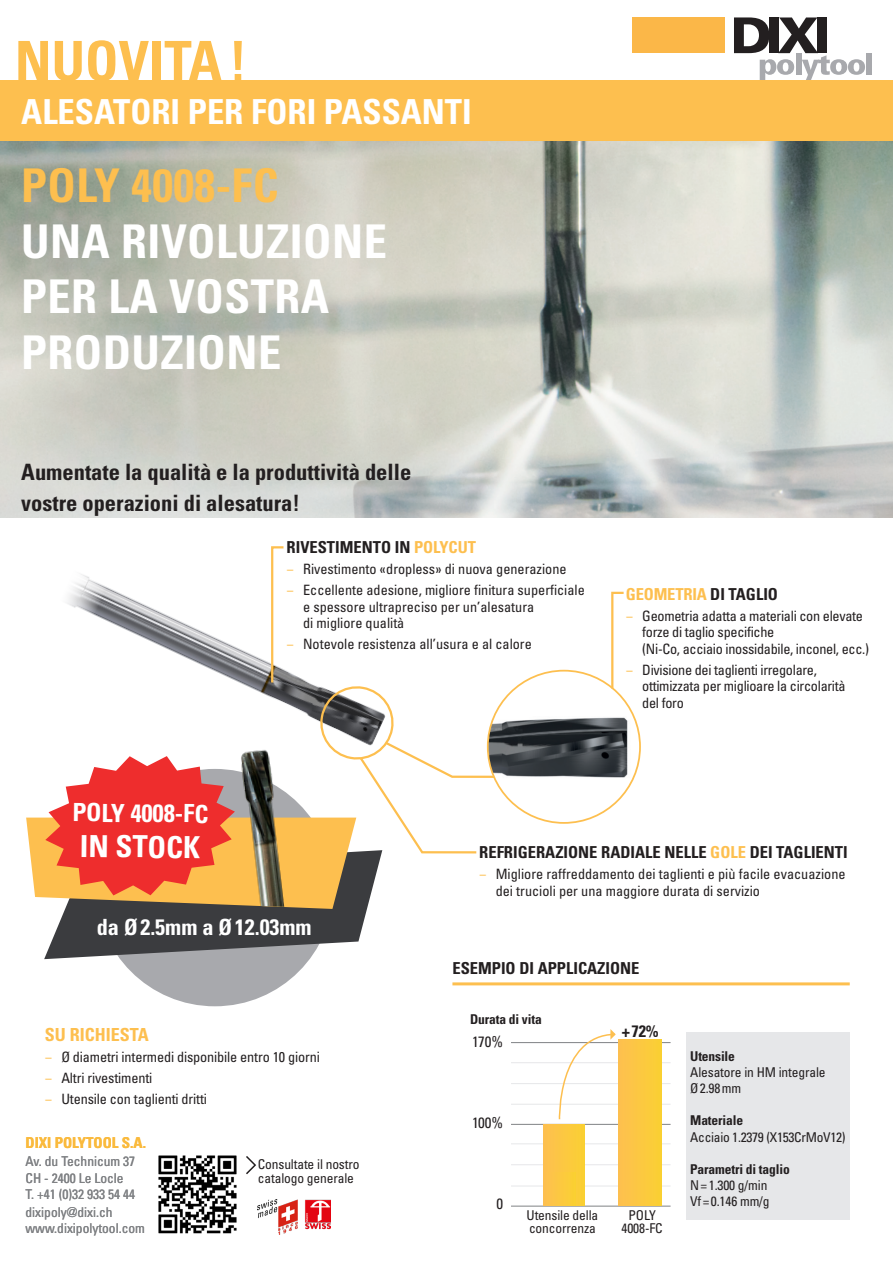
<style>
.page{position:relative;width:893px;height:1263px;background:#fff}
.page>*{position:absolute;margin:0;border:0;box-sizing:border-box;transform-origin:0 0}
.t1{font:700 condensed 54.9px "Univers";color:#fdbf4f}
.t2{font:700 condensed 46.5px/55.8px "Univers";letter-spacing:.01em;color:#fff}
.t3{font:700 condensed 46.5px "Univers";letter-spacing:.01em;color:#fdbf4f}
.t4{font:700 condensed 34.5px "Univers";color:#fff}
.t5{font:700 condensed 30.45px "Univers";color:#fff}
.t6{font:700 condensed 25.05px "Univers";color:#fff}
.t7{font:700 condensed 22.5px/31.5px "Univers";color:#231f20}
.t8{font:700 condensed 22.35px "Univers";color:#fff}
.t9{font:700 condensed 18px "Univers";color:#fdbf4f}
.t10{font:700 condensed 16.5px "Univers";color:#231f20}
.t11{font:700 condensed 16.5px "Univers";letter-spacing:-.01em;color:#fdbf4f}
.t12{font:700 condensed 15px "Univers";color:#faba3d}
.t13{font:condensed 15px "Univers";letter-spacing:-.03em;color:#231f20}
.t14{font:condensed 14.25px/16.5px "Univers";color:#231f20}
.t15{font:condensed 14.25px/16.5px "Univers";letter-spacing:-.02em;color:#231f20}
.t16{font:condensed 13.5px/13.5px "Univers";letter-spacing:-.01em;color:#231f20}
.t17{font:condensed 13.5px "Univers";color:#808285}
.t18{font:700 condensed 13.5px "Univers";letter-spacing:-.01em;color:#231f20}
.s1{color:#fdbf4f}
.s2{font-size:15px;color:#fdbf4f}
.s3{color:#231f20}
</style>
<div class="page">
<div style="left:686px;top:1032px;width:164px;height:187px;background:#e6e7e9"></div>
<img style="left:0;top:140px;width:893px;height:378px">
<img style="left:258px;top:1200px;width:73px;height:34px">
<div style="left:0;top:80px;width:893px;height:60px;background:#fdbf4f"></div>
<svg style="left:734px;top:17px;width:131px;height:63px"></svg>
<div style="left:867px;top:53px;width:5px;height:21px;background:#a8a9ad"></div>
<div style="left:632px;top:17px;width:93px;height:36px;background:#fbb748"></div>
<div style="left:96px;top:769px;width:238px;height:237px;background:#a8a9ad;border-radius:50%"></div>
<svg style="left:26px;top:546px;width:615px;height:413px"></svg>
<hr style="left:511px;top:1083px;width:160px;height:1px;background:#e6e7e9">
<hr style="left:511px;top:1104px;width:160px;height:1px;background:#e6e7e9">
<hr style="left:511px;top:1124px;width:160px;height:1px;background:#808285">
<hr style="left:511px;top:1062px;width:160px;height:1px;background:#e6e7e9">
<hr style="left:511px;top:1143px;width:160px;height:1px;background:#e6e7e9">
<hr style="left:511px;top:1186px;width:160px;height:1px;background:#e6e7e9">
<hr style="left:511px;top:1164px;width:160px;height:1px;background:#e6e7e9">
<hr style="left:511px;top:1206px;width:160px;height:1px;background:#808285">
<hr style="left:511px;top:1042px;width:160px;height:1px;background:#808285">
<div style="left:544px;top:1124px;width:41px;height:82px;background:linear-gradient(to right,#fec04f,#fad033)"></div>
<svg style="left:544px;top:1172px;width:31px;height:34px"></svg>
<div style="left:619px;top:1040px;width:43px;height:166px;background:linear-gradient(to right,#fec04f,#fad033)"></div>
<svg style="left:557px;top:1029px;width:59px;height:91px"></svg>
<hr style="left:452px;top:982px;width:398px;height:3px;background:#fdbf4f">
<img style="left:158px;top:1155px;width:79px;height:79px">
<svg style="left:246px;top:1156px;width:10px;height:19px"></svg>
<p class="t1" style="left:15px;top:27px;width:234px">NUOVITA!</p>
<p class="t4" style="left:21px;top:91px;width:452px">ALESATORI PER FORI PASSANTI</p>
<p class="t3" style="left:21px;top:157px;width:259px">POLY 4008-FC</p>
<p class="t2" style="left:21px;top:213px;width:367px">UNA RIVOLUZIONE<br>PER LA VOSTRA<br>PRODUZIONE</p>
<p class="t7" style="left:21px;top:456px;width:392px">Aumentate la qualità e la produttività delle vostre operazioni di alesatura!</p>
<p class="t10" style="left:287px;top:537px;width:191px">RIVESTIMENTO IN <span class="s1">POLYCUT</span></p>
<p class="t14" style="left:287px;top:561px;width:282px"><span class="s2">−</span> Rivestimento «dropless» di nuova generazione</p>
<p class="t14" style="left:303px;top:582px;width:283px;text-indent:-17px"><span class="s2">−</span> Eccellente adesione, migliore finitura superficiale e spessore ultrapreciso per un’alesatura<br>di migliore qualità</p>
<p class="t14" style="left:287px;top:636px;width:247px"><span class="s2">−</span> Notevole resistenza all’usura e al calore</p>
<p class="t11" style="left:626px;top:583px;width:154px">GEOMETRIA <span class="s3">DI TAGLIO</span></p>
<p class="t15" style="left:642px;top:607px;width:228px;text-indent:-17px"><span class="s2">−</span> Geometria adatta a materiali con elevate forze di taglio specifiche<br>(Ni-Co, acciaio inossidabile, inconel, ecc.)</p>
<p class="t15" style="left:642px;top:661px;width:205px;text-indent:-17px"><span class="s2">−</span> Divisione dei taglienti irregolare, ottimizzata per miglioare la circolarità del foro</p>
<p class="t6" style="left:73px;top:796px;width:137px;rotate:1deg">POLY 4008-FC</p>
<p class="t5" style="left:80px;top:827px;width:121px;rotate:1deg">IN STOCK</p>
<p class="t8" style="left:97px;top:913px;width:216px">da Ø2.5mm a Ø12.03mm</p>
<p class="t9" style="left:45px;top:1024px;width:105px">SU RICHIESTA</p>
<p class="t14" style="left:45px;top:1049px;width:276px"><span class="s2">−</span> Ø diametri intermedi disponibile entro 10 giorni</p>
<p class="t14" style="left:45px;top:1070px;width:109px"><span class="s2">−</span> Altri rivestimenti</p>
<p class="t14" style="left:45px;top:1091px;width:164px"><span class="s2">−</span> Utensile con taglienti dritti</p>
<p class="t12" style="left:26px;top:1134px;width:122px">DIXI POLYTOOL S.A.</p>
<p class="t17" style="left:26px;top:1153px;width:111px">Av. du Technicum 37</p>
<p class="t17" style="left:26px;top:1169px;width:100px">CH - 2400 Le Locle</p>
<p class="t17" style="left:26px;top:1186px;width:111px">T. +41 (0)32 933 54 44</p>
<p class="t17" style="left:26px;top:1204px;width:89px">dixipoly@dixi.ch</p>
<p class="t17" style="left:26px;top:1220px;width:121px">www.dixipolytool.com</p>
<p class="t16" style="left:258px;top:1157px;width:103px">Consultate il nostro catalogo generale</p>
<p class="t10" style="left:479px;top:842px;width:370px">REFRIGERAZIONE RADIALE NELLE <span class="s1">GOLE</span> DEI TAGLIENTI</p>
<p class="t14" style="left:496px;top:866px;width:351px;text-indent:-17px"><span class="s2">−</span> Migliore raffreddamento dei taglienti e più facile evacuazione dei trucioli per una maggiore durata di servizio</p>
<p class="t10" style="left:452px;top:958px;width:189px">ESEMPIO DI APPLICAZIONE</p>
<p class="t18" style="left:470px;top:1010px;width:73px">Durata di vita</p>
<p class="t13" style="left:472px;top:1032px;width:32px">170%</p>
<p class="t13" style="left:472px;top:1113px;width:32px">100%</p>
<p class="t10" style="left:622px;top:1021px;width:39px">+72%</p>
<p class="t13" style="left:496px;top:1194px;width:8px">0</p>
<p class="t16" style="left:527px;top:1208px;width:73px">Utensile della concorrenza</p>
<p class="t16" style="left:628px;top:1208px;width:29px">POLY</p>
<p class="t16" style="left:622px;top:1221px;width:43px">4008-FC</p>
<p class="t18" style="left:690px;top:1047px;width:46px">Utensile</p>
<p class="t16" style="left:690px;top:1065px;width:137px">Alesatore in HM integrale</p>
<p class="t16" style="left:690px;top:1081px;width:53px">Ø2.98mm</p>
<p class="t18" style="left:690px;top:1112px;width:54px">Materiale</p>
<p class="t16" style="left:690px;top:1130px;width:157px">Acciaio 1.2379 (X153CrMoV12)</p>
<p class="t18" style="left:690px;top:1161px;width:101px">Parametri di taglio</p>
<p class="t16" style="left:690px;top:1178px;width:79px">N=1.300 g/min</p>
<p class="t16" style="left:690px;top:1195px;width:81px">Vf=0.146 mm/g</p>
</div>
